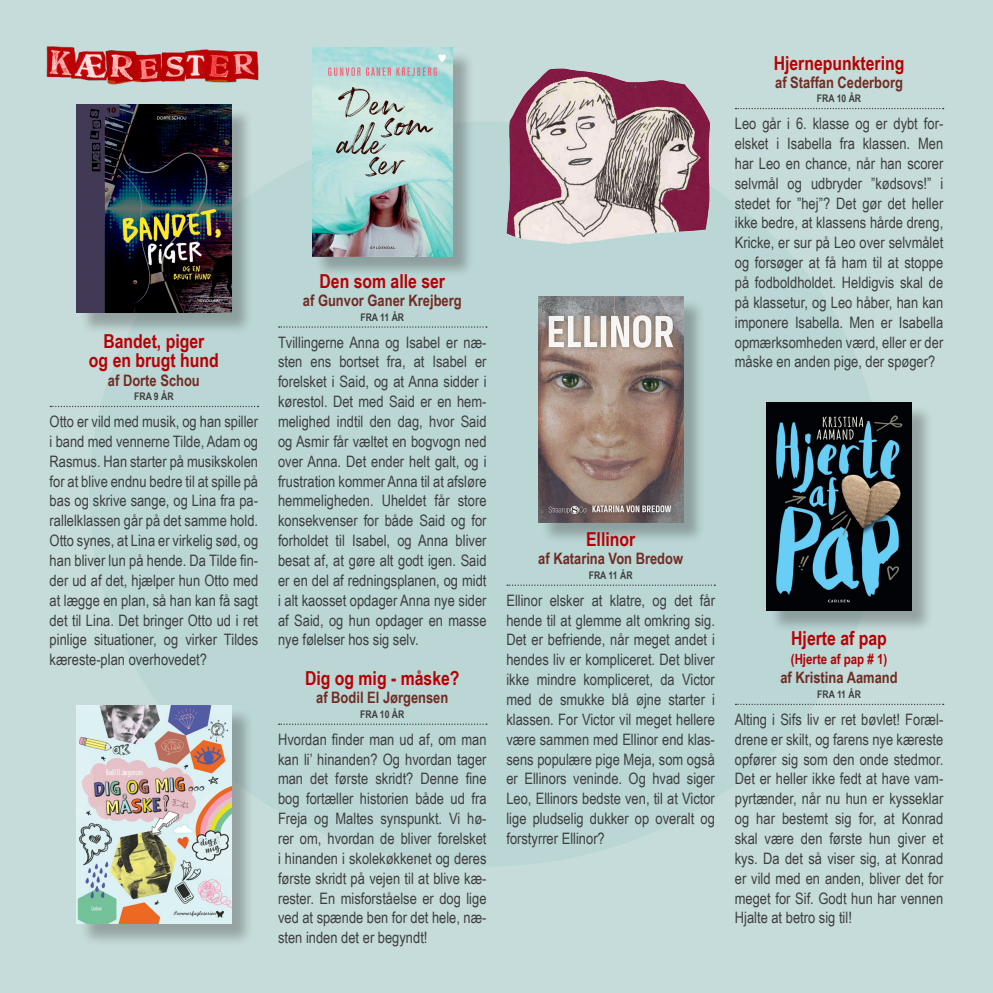
<style>
.page{position:relative;width:993px;height:993px;background:#fff}
.page>*{position:absolute;margin:0;border:0;box-sizing:border-box;transform-origin:0 0}
.titel{font:700 19.25px/19.2px "Arial Narrow";color:#b70002;text-align:center}
.brød{font:15.75px/19.8px "Arial Narrow";color:#3e3e3f;text-align:justify}
.forfatter{font:700 15.75px "Arial Narrow";color:#702c23}
.titel_kopi{font:700 14px "Arial Narrow";color:#b70002}
.forlag{font:700 10.5px "Arial Narrow";color:#3e3e3f}
</style>
<div class="page">
<div style="left:0;top:0;width:992px;height:992px;background:#c5dcda"></div>
<div style="left:89px;top:121px;width:794px;height:745px;background:#bad6d5;border-radius:50%"></div>
<svg style="left:50px;top:405px;width:208px;height:2px"></svg>
<div style="left:79px;top:107px;width:174px;height:228px;background:#231f20;opacity:.3"></div>
<img style="left:76px;top:105px;width:155px;height:208px">
<svg style="left:278px;top:326px;width:208px;height:1px"></svg>
<svg style="left:278px;top:723px;width:208px;height:1px"></svg>
<div style="left:314px;top:50px;width:160px;height:228px;background:#231f20;opacity:.3"></div>
<img style="left:312px;top:48px;width:140px;height:208px">
<svg style="left:507px;top:584px;width:208px;height:1px"></svg>
<div style="left:540px;top:299px;width:164px;height:245px;background:#231f20;opacity:.3"></div>
<img style="left:538px;top:296px;width:144px;height:226px">
<svg style="left:735px;top:108px;width:208px;height:1px"></svg>
<svg style="left:735px;top:703px;width:208px;height:1px"></svg>
<div style="left:769px;top:405px;width:163px;height:227px;background:#231f20;opacity:.3"></div>
<img style="left:766px;top:402px;width:145px;height:208px">
<img style="left:505px;top:68px;width:205px;height:176px">
<img style="left:46px;top:46px;width:213px;height:39px">
<div style="left:79px;top:707px;width:175px;height:238px;background:#231f20;opacity:.3"></div>
<img style="left:77px;top:705px;width:154px;height:217px">
<h2 class="titel" style="left:89px;top:330px;width:131px">Bandet, piger<br>og en brugt hund</h2>
<h2 class="forfatter" style="left:108px;top:368px;width:93px">af Dorte Schou</h2>
<p class="forlag" style="left:134px;top:388px;width:41px">FRA 9 ÅR</p>
<p class="brød" style="left:50px;top:411px;width:210px">Otto er vild med musik, og han spiller i band med vennerne Tilde, Adam og Rasmus. Han starter på musikskolen for at blive endnu bedre til at spille på bas og skrive sange, og Lina fra pa&shy;rallelklassen går på det samme hold.<br>Otto synes, at Lina er virkelig sød, og han bliver lun på hende. Da Tilde fin&shy;der ud af det, hjælper hun Otto med at lægge en plan, så han kan få sagt det til Lina. Det bringer Otto ud i ret pinlige situationer, og virker Tildes kæreste-plan overhovedet?</p>
<h2 class="titel" style="left:319px;top:270px;width:127px">Den som alle ser</h2>
<h2 class="forfatter" style="left:303px;top:288px;width:160px">af Gunvor Ganer Krejberg</h2>
<p class="forlag" style="left:360px;top:309px;width:45px">FRA 11 ÅR</p>
<p class="brød" style="left:278px;top:331px;width:210px">Tvillingerne Anna og Isabel er næ&shy;sten ens bortset fra, at Isabel er forelsket i Said, og at Anna sidder i kørestol. Det med Said er en hem&shy;melighed indtil den dag, hvor Said og Asmir får væltet en bogvogn ned over Anna. Det ender helt galt, og i frustration kommer Anna til at afsløre hemmeligheden. Uheldet får store konsekvenser for både Said og for forholdet til Isabel, og Anna bliver besat af, at gøre alt godt igen. Said er en del af redningsplanen, og midt i alt kaosset opdager Anna nye sider af Said, og hun opdager en masse nye følelser hos sig selv.</p>
<h2 class="titel" style="left:305px;top:667px;width:156px">Dig og mig - måske?</h2>
<h2 class="forfatter" style="left:316px;top:685px;width:134px">af Bodil El Jørgensen</h2>
<p class="forlag" style="left:360px;top:706px;width:46px">FRA 10 ÅR</p>
<p class="brød" style="left:278px;top:728px;width:210px">Hvordan finder man ud af, om man kan li’ hinanden? Og hvordan tager man det første skridt? Denne fine bog fortæller historien både ud fra Freja og Maltes synspunkt. Vi hø&shy;rer om, hvordan de bliver forelsket i hinanden i skolekøkkenet og deres første skridt på vejen til at blive kæ&shy;rester. En misforståelse er dog lige ved at spænde ben for det hele, næ&shy;sten inden det er begyndt!</p>
<h2 class="titel" style="left:773px;top:52px;width:132px">Hjernepunktering</h2>
<h2 class="forfatter" style="left:774px;top:70px;width:129px">af Staffan Cederborg</h2>
<p class="forlag" style="left:816px;top:90px;width:46px">FRA 10 ÅR</p>
<p class="brød" style="left:734px;top:113px;width:210px">Leo går i 6. klasse og er dybt for&shy;elsket i Isabella fra klassen. Men har Leo en chance, når han scorer selvmål og udbryder ”kødsovs!” i stedet for ”hej”? Det gør det heller ikke bedre, at klassens hårde dreng, Kricke, er sur på Leo over selvmålet og forsøger at få ham til at stoppe på fodboldholdet. Heldigvis skal de på klassetur, og Leo håber, han kan imponere Isabella. Men er Isabella opmærksomheden værd, eller er der måske en anden pige, der spøger?</p>
<h2 class="titel" style="left:586px;top:528px;width:51px">Ellinor</h2>
<h2 class="forfatter" style="left:538px;top:546px;width:146px">af Katarina Von Bredow</h2>
<p class="forlag" style="left:588px;top:567px;width:45px">FRA 11 ÅR</p>
<p class="brød" style="left:506px;top:589px;width:210px">Ellinor elsker at klatre, og det får hende til at glemme alt omkring sig.<br>Det er befriende, når meget andet i hendes liv er kompliceret. Det bliver ikke mindre kompliceret, da Victor med de smukke blå øjne starter i klassen. For Victor vil meget hellere være sammen med Ellinor end klas&shy;sens populære pige Meja, som også er Ellinors veninde. Og hvad siger Leo, Ellinors bedste ven, til at Victor lige pludselig dukker op overalt og forstyrrer Ellinor?</p>
<h2 class="titel" style="left:791px;top:628px;width:97px">Hjerte af pap</h2>
<h2 class="titel_kopi" style="left:790px;top:647px;width:98px">(Hjerte af pap # 1)</h2>
<h2 class="forfatter" style="left:780px;top:665px;width:119px">af Kristina Aamand</h2>
<p class="forlag" style="left:816px;top:686px;width:45px">FRA 11 ÅR</p>
<p class="brød" style="left:734px;top:708px;width:210px">Alting i Sifs liv er ret bøvlet! Foræl&shy;drene er skilt, og farens nye kæreste opfører sig som den onde stedmor.<br>Det er heller ikke fedt at have vam&shy;pyrtænder, når nu hun er kysseklar og har bestemt sig for, at Konrad skal være den første hun giver et kys. Da det så viser sig, at Konrad er vild med en anden, bliver det for meget for Sif. Godt hun har vennen Hjalte at betro sig til!</p>
</div>
